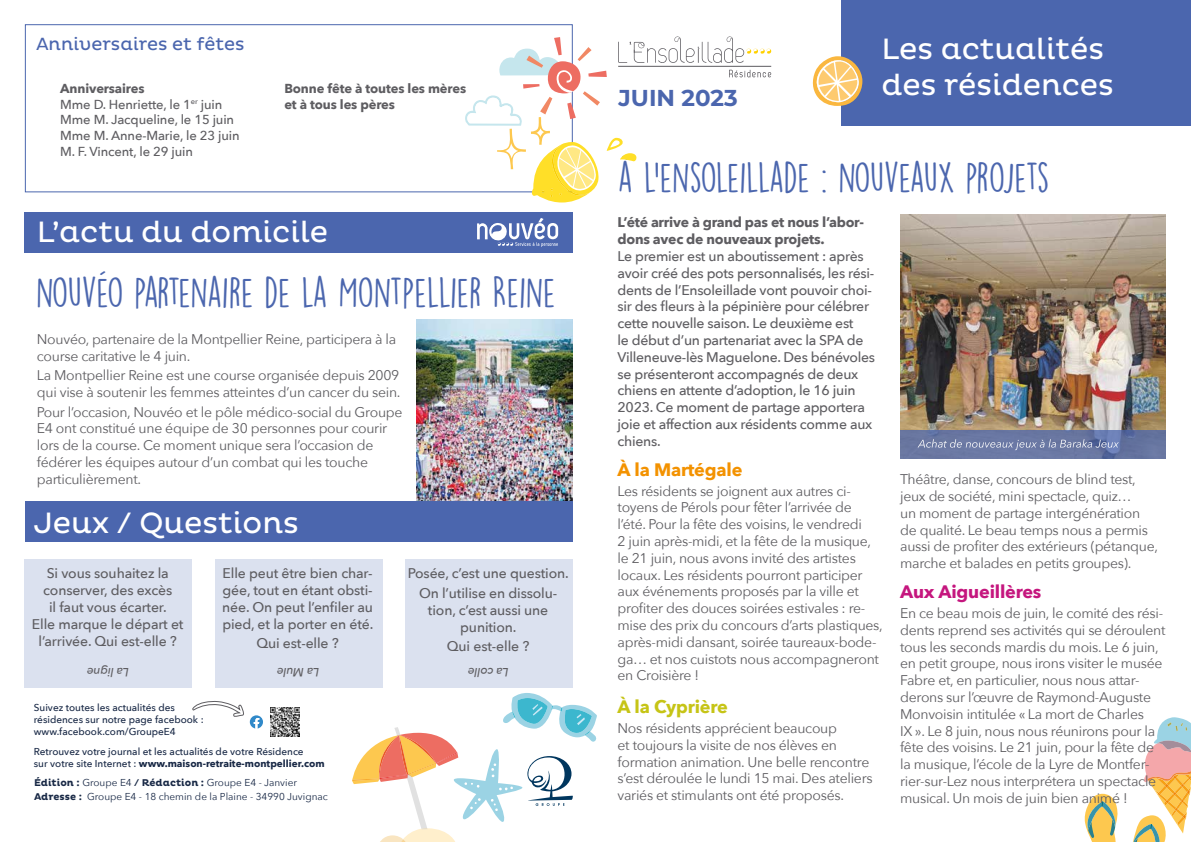
<style>
.page{position:relative;width:1191px;height:842px;background:#fff}
.page>*{position:absolute;margin:0;border:0;box-sizing:border-box;transform-origin:0 0}
.t1{font:38px "DK Lemon Yellow Sun";letter-spacing:-.015em;color:#4b66ae}
.t2{font:30px/36px "Pluto";color:#fff}
.t3{font:700 23px "Montserrat";color:#4b66ae}
.t4{font:18px "Pluto";color:#4b66ae}
.t5{font:700 18px "Avenir Next";letter-spacing:-.01em;color:#c5167e}
.t6{font:700 18px "Avenir Next";letter-spacing:-.01em;color:#f39200}
.t7{font:700 18px "Avenir Next";letter-spacing:-.01em;color:#c6c416}
.t8{font:14px/16.8px "Avenir Next";letter-spacing:-.02em;color:#5e5d61}
.t9{font:500 14px/16.8px "Avenir Next";letter-spacing:-.02em;color:#5e5d61;text-align:center}
.t10{font:700 14px/16.8px "Avenir Next";letter-spacing:-.02em;color:#5e5d61}
.t11{font:500 13px/15.6px "Avenir Next";letter-spacing:-.01em;color:#5e5d61}
.t12{font:700 13px/15.6px "Avenir Next";letter-spacing:-.01em;color:#5e5d61}
.t13{font:italic 500 12px "Avenir Next";letter-spacing:-.01em;color:#5e5d61}
.t14{font:500 10px/12px "Avenir Next";color:#192946}
.t15{font:10px/14px "Avenir Next";color:#192946}
.s1{font-weight:700}
.s2{font-family:"Pluto";font-weight:700}
</style>
<div class="page">
<svg style="left:1084px;top:717px;width:107px;height:125px"></svg>
<div style="left:405px;top:559px;width:167px;height:128px;background:#dbe1ef"></div>
<div style="left:215px;top:559px;width:167px;height:128px;background:#dbe1ef"></div>
<div style="left:25px;top:559px;width:167px;height:128px;background:#dbe1ef"></div>
<div style="left:25px;top:213px;width:548px;height:40px;background:#4b66ae"></div>
<div style="left:25px;top:502px;width:547px;height:40px;background:#4b66ae"></div>
<div style="left:25px;top:24px;width:548px;height:168px;border:1px solid #4b66ae"></div>
<img style="left:270px;top:707px;width:30px;height:29px">
<svg style="left:250px;top:715px;width:13px;height:13px"></svg>
<svg style="left:192px;top:701px;width:52px;height:16px"></svg>
<img style="left:900px;top:214px;width:265px;height:216px">
<svg style="left:900px;top:430px;width:265px;height:29px;background:#6775a2"></svg>
<div style="left:841px;top:0;width:350px;height:126px;background:#4b66ae"></div>
<svg style="left:917px;top:439px;width:201px;height:11px;background:#7d89b0"></svg>
<svg style="left:463px;top:36px;width:308px;height:166px"></svg>
<svg style="left:352px;top:693px;width:245px;height:149px"></svg>
<svg style="left:812px;top:56px;width:50px;height:50px"></svg>
<svg style="left:477px;top:218px;width:81px;height:29px"></svg>
<img style="left:416px;top:320px;width:157px;height:180px">
<p class="t4" style="left:36px;top:33px;width:210px">Anniversaires et fêtes</p>
<p class="t11" style="left:60px;top:80px;width:181px"><span class="s1">Anniversaires<br></span>Mme D. Henriette, le 1<sup>er</sup> juin<br>Mme M. Jacqueline, le 15 juin<br>Mme M. Anne-Marie, le 23 juin<br>M. F. Vincent, le 29 juin</p>
<p class="t12" style="left:284px;top:81px;width:183px">Bonne fête à toutes les mères et à tous les pères</p>
<h2 class="t2" style="left:37px;top:215px;width:293px">L’actu du domicile</h2>
<h1 class="t1" style="left:36px;top:269px;width:521px">NOUVÉO PARTENAIRE DE LA MONTPELLIER REINE</h1>
<p class="t8" style="left:37px;top:330px;width:361px">Nouvéo, partenaire de la Montpellier Reine, participera à la course caritative le 4 juin.</p>
<p class="t8" style="left:37px;top:366px;width:365px">La Montpellier Reine est une course organisée depuis 2009 qui vise à soutenir les femmes atteintes d’un cancer du sein.</p>
<p class="t8" style="left:37px;top:403px;width:367px">Pour l’occasion, Nouvéo et le pôle médico-social du Groupe E4 ont constitué une équipe de 30 personnes pour courir lors de la course. Ce moment unique sera l’occasion de fédérer les équipes autour d’un combat qui les touche particulièrement.</p>
<h2 class="t2" style="left:33px;top:505px;width:267px">Jeux / Questions</h2>
<p class="t9" style="left:32px;top:564px;width:153px">Si vous souhaitez la conserver, des excès<br>il faut vous écarter.<br>Elle marque le départ et l’arrivée. Qui est-elle ?</p>
<p class="t13" style="left:129px;top:682px;width:44px;rotate:-180deg">La ligne</p>
<p class="t9" style="left:222px;top:564px;width:153px;text-align:justify">Elle peut être bien char&shy;gée, tout en étant obsti&shy;née. On peut l’enfiler au pied, et la porter en été.</p>
<p class="t9" style="left:256px;top:635px;width:84px">Qui est-elle ?</p>
<p class="t9" style="left:408px;top:563px;width:162px;line-height:19.6px">Posée, c’est une question.<br>On l’utilise en dissolu-</p>
<p class="t9" style="left:428px;top:601px;width:122px">tion, c’est aussi une punition.</p>
<p class="t9" style="left:447px;top:637px;width:84px">Qui est-elle ?</p>
<p class="t13" style="left:319px;top:682px;width:44px;rotate:-180deg">La Mule</p>
<p class="t13" style="left:508px;top:682px;width:42px;rotate:-180deg">La colle</p>
<p class="t14" style="left:34px;top:701px;width:171px">Suivez toutes les actualités des résidences sur notre page facebook : www.facebook.com/GroupeE4</p>
<p class="t15" style="left:34px;top:775px;width:295px"><span class="s2">Édition :</span> Groupe E4 <span class="s2">/ Rédaction :</span> Groupe E4 - Janvier<br><span class="s2">Adresse :</span> Groupe E4 - 18 chemin de la Plaine - 34990 Juvignac</p>
<p class="t14" style="left:34px;top:745px;width:292px">Retrouvez votre journal et les actualités de votre Résidence<br>sur votre site Internet : <span class="s1">www.maison-retraite-montpellier.com</span></p>
<h3 class="t3" style="left:618px;top:81px;width:121px">JUIN 2023</h3>
<h2 class="t2" style="left:881px;top:31px;width:234px">Les actualités des résidences</h2>
<h1 class="t1" style="left:618px;top:154px;width:433px">À L’ENSOLEILLADE : NOUVEAUX PROJETS</h1>
<p class="t10" style="left:617px;top:214px;width:248px">L’été arrive à grand pas et nous l’abor&shy;dons avec de nouveaux projets.</p>
<p class="t9" style="left:617px;top:247px;width:259px;text-align:left">Le premier est un aboutissement : après avoir créé des pots personnalisés, les rési&shy;dents de l’Ensoleillade vont pouvoir choi&shy;sir des fleurs à la pépinière pour célébrer cette nouvelle saison. Le deuxième est<br>le début d’un partenariat avec la SPA de Villeneuve-lès Maguelone. Des bénévoles se présenteront accompagnés de deux chiens en attente d’adoption, le 16 juin 2023. Ce moment de partage apportera joie et affection aux résidents comme aux chiens.</p>
<p class="t6" style="left:617px;top:454px;width:126px">À la Martégale</p>
<p class="t8" style="left:617px;top:482px;width:267px">Les résidents se joignent aux autres ci&shy;toyens de Pérols pour fêter l’arrivée de l’été. Pour la fête des voisins, le vendredi<br>2 juin après-midi, et la fête de la musique, le 21 juin, nous avons invité des artistes locaux. Les résidents pourront participer aux événements proposés par la ville et profiter des douces soirées estivales : re&shy;mise des prix du concours d’arts plastiques, après-midi dansant, soirée taureaux-bode&shy;ga… et nos cuistots nous accompagneront en Croisière !</p>
<p class="t7" style="left:617px;top:691px;width:112px">À la Cyprière</p>
<p class="t8" style="left:617px;top:719px;width:256px">Nos résidents apprécient beaucoup<br>et toujours la visite de nos élèves en formation animation. Une belle rencontre s’est déroulée le lundi 15 mai. Des ateliers variés et stimulants ont été proposés.</p>
<p class="t8" style="left:900px;top:470px;width:259px">Théâtre, danse, concours de blind test, jeux de société, mini spectacle, quiz…<br>un moment de partage intergénération de qualité. Le beau temps nous a permis aussi de profiter des extérieurs (pétanque, marche et balades en petits groupes).</p>
<p class="t5" style="left:900px;top:576px;width:143px">Aux Aigueillères</p>
<p class="t8" style="left:900px;top:604px;width:267px">En ce beau mois de juin, le comité des rési&shy;dents reprend ses activités qui se déroulent tous les seconds mardis du mois. Le 6 juin, en petit groupe, nous irons visiter le musée Fabre et, en particulier, nous nous attar&shy;derons sur l’œuvre de Raymond-Auguste Monvoisin intitulée « La mort de Charles<br>IX ». Le 8 juin, nous nous réunirons pour la fête des voisins. Le 21 juin, pour la fête de la musique, l’école de la Lyre de Montfer&shy;rier-sur-Lez nous interprétera un spectacle musical. Un mois de juin bien animé !</p>
</div>
